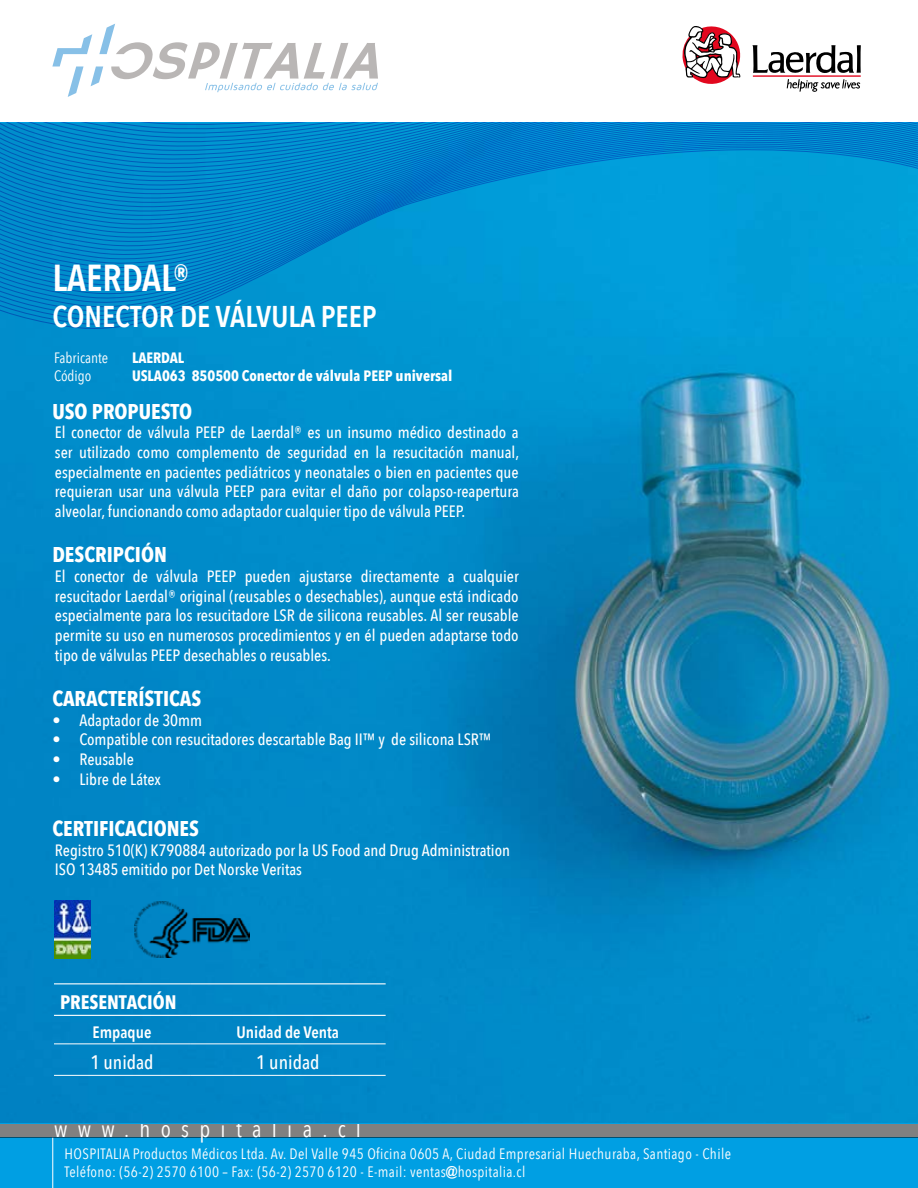
<style>
.page{position:relative;width:918px;height:1188px;background:#fff}
.page>*{position:absolute;margin:0;border:0;box-sizing:border-box;transform-origin:0 0}
.t1{font:600 37.5px "Avenir Next Condensed";color:#fff}
.t2{font:600 30px "Avenir Next Condensed";color:#fff}
.t3{font:23.4px "Avenir Next Condensed";letter-spacing:.44em;color:#fff}
.t4{font:700 21.3px "Avenir Next Condensed";color:#fff}
.t5{font:500 19.5px "Avenir Next Condensed";color:#fff}
.t6{font:700 19.5px "Avenir Next Condensed";color:#fff}
.t7{font:600 16.5px "Avenir Next Condensed";color:#fff}
.t8{font:500 16.35px/19.6px "Avenir Next Condensed";color:#fff;text-align:justify}
.t9{font:15px/18px "Avenir Next Condensed";letter-spacing:.025em;color:#fff}
.t10{font:700 15px "Avenir Next Condensed";color:#fff}
.t11{font:15px "Avenir Next Condensed";color:#fff}
.s1{font-family:"Arial";font-weight:900}
</style>
<div class="page">
<div style="left:0;top:1137px;width:918px;height:51px;background:#009fe3"></div>
<hr style="left:52px;top:1137px;width:1px;height:51px;background:#fff">
<div style="left:0;top:1112px;width:918px;height:25px;background:linear-gradient(to right,#808080,#808080)"></div>
<img style="left:0;top:350px;width:918px;height:773px">
<svg style="left:52px;top:24px;width:326px;height:73px"></svg>
<div style="left:0;top:122px;width:918px;height:228px;background:#0096d1"></div>
<svg style="left:0;top:122px;width:918px;height:222px"></svg>
<svg style="left:682px;top:26px;width:59px;height:58px"></svg>
<svg style="left:753px;top:45px;width:108px;height:47px"></svg>
<hr style="left:54px;top:983px;width:136px;height:1px;background:#fff">
<hr style="left:190px;top:983px;width:196px;height:1px;background:#fff">
<hr style="left:54px;top:1015px;width:136px;height:1px;background:#fff">
<hr style="left:190px;top:1015px;width:196px;height:1px;background:#fff">
<hr style="left:54px;top:1044px;width:136px;height:1px;background:#fff">
<hr style="left:190px;top:1044px;width:196px;height:1px;background:#fff">
<hr style="left:54px;top:1075px;width:136px;height:1px;background:#fff">
<hr style="left:190px;top:1075px;width:196px;height:1px;background:#fff">
<img style="left:54px;top:901px;width:37px;height:58px">
<img style="left:134px;top:902px;width:116px;height:56px">
<h1 class="t1" style="left:52px;top:246px;width:139px">LAERDAL®</h1>
<h2 class="t2" style="left:52px;top:291px;width:326px">CONECTOR DE VÁLVULA PEEP</h2>
<p class="t11" style="left:54px;top:345px;width:56px">Fabricante</p>
<p class="t10" style="left:132px;top:349px;width:54px">LAERDAL</p>
<p class="t9" style="left:54px;top:366px;width:39px">Código</p>
<p class="t10" style="left:132px;top:367px;width:322px">USLA063 850500 Conector de válvula PEEP universal</p>
<h3 class="t4" style="left:52px;top:398px;width:141px">USO PROPUESTO</h3>
<p class="t8" style="left:55px;top:423px;width:466px">El conector de válvula PEEP de Laerdal® es un insumo médico destinado a ser utilizado como complemento de seguridad en la resucitación manual, especialmente en pacientes pediátricos y neonatales o bien en pacientes que requieran usar una válvula PEEP para evitar el daño por colapso-reapertura alveolar, funcionando como adaptador cualquier tipo de válvula PEEP.</p>
<h3 class="t4" style="left:52px;top:542px;width:116px">DESCRIPCIÓN</h3>
<p class="t8" style="left:55px;top:566px;width:465px">El conector de válvula PEEP pueden ajustarse directamente a cualquier resucitador Laerdal® original (reusables o desechables), aunque está indicado especialmente para los resucitadore LSR de silicona reusables. Al ser reusable permite su uso en numerosos procedimientos y en él pueden adaptarse todo tipo de válvulas PEEP desechables o reusables.</p>
<h3 class="t4" style="left:52px;top:685px;width:150px">CARACTERÍSTICAS</h3>
<p class="t8" style="left:52px;top:710px;width:151px">• Adaptador de 30mm</p>
<p class="t8" style="left:52px;top:730px;width:441px">• Compatible con resucitadores descartable Bag II™ y de silicona LSR™</p>
<p class="t8" style="left:52px;top:749px;width:83px">• Reusable</p>
<p class="t8" style="left:52px;top:769px;width:110px">• Libre de Látex</p>
<h3 class="t4" style="left:52px;top:815px;width:148px">CERTIFICACIONES</h3>
<p class="t8" style="left:55px;top:840px;width:457px">Registro 510(K) K790884 autorizado por la US Food and Drug Administration<br>ISO 13485 emitido por Det Norske Veritas</p>
<p class="t6" style="left:60px;top:991px;width:118px">PRESENTACIÓN</p>
<p class="t7" style="left:93px;top:1018px;width:60px">Empaque</p>
<p class="t7" style="left:237px;top:1018px;width:104px">Unidad de Venta</p>
<p class="t5" style="left:90px;top:1051px;width:65px">1 unidad</p>
<p class="t5" style="left:256px;top:1051px;width:65px">1 unidad</p>
<h3 class="t3" style="left:54px;top:1109px;width:308px">www.hospitalia.cl</h3>
<p class="t9" style="left:65px;top:1144px;width:668px">HOSPITALIA Productos Médicos Ltda. Av. Del Valle 945 Oficina 0605 A, Ciudad Empresarial Huechuraba, Santiago - Chile<br>Teléfono: (56-2) 2570 6100 – Fax: (56-2) 2570 6120 - E-mail: ventas<span class="s1">@</span>hospitalia.cl</p>
</div>
